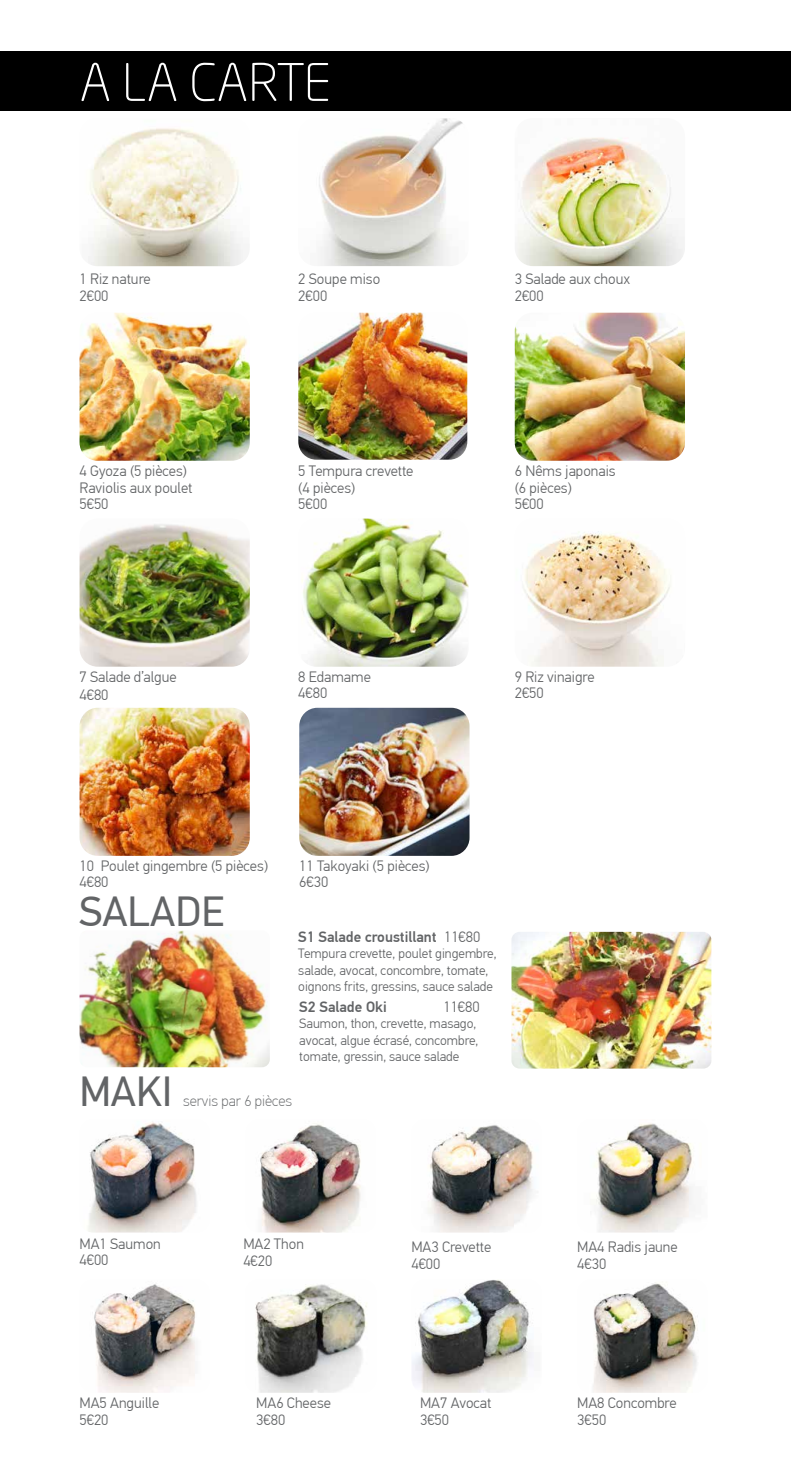
<style>
.page{position:relative;width:791px;height:1472px;background:#fff}
.page>*{position:absolute;margin:0;border:0;box-sizing:border-box;transform-origin:0 0}
.t1{font:300 51px "Neo Sans Std";color:#fff}
.t2{font:42px "PF Din Text Pro";color:#626466}
.t3{font:300 15px/16.5px "PF Din Text Pro";color:#626466}
.t4{font:500 15px "PF Din Text Pro";color:#626466}
.t5{font:100 15px "PF Din Text Pro";color:#626466}
.t6{font:300 13.5px/16.5px "PF Din Text Pro";color:#626466}
.s1{font-weight:300}
</style>
<div class="page">
<div style="left:1px;top:51px;width:790px;height:59px;background:#000"></div>
<img style="left:80px;top:313px;width:170px;height:148px">
<img style="left:80px;top:524px;width:170px;height:142px">
<img style="left:301px;top:518px;width:167px;height:148px">
<img style="left:298px;top:313px;width:169px;height:146px">
<img style="left:515px;top:313px;width:170px;height:148px">
<img style="left:319px;top:118px;width:144px;height:148px">
<img style="left:516px;top:137px;width:169px;height:129px">
<img style="left:523px;top:531px;width:148px;height:135px">
<img style="left:88px;top:128px;width:155px;height:138px">
<img style="left:88px;top:1122px;width:109px;height:110px">
<img style="left:260px;top:1123px;width:101px;height:109px">
<img style="left:593px;top:1282px;width:105px;height:110px">
<img style="left:412px;top:1280px;width:122px;height:112px">
<img style="left:94px;top:1284px;width:101px;height:108px">
<img style="left:428px;top:1125px;width:105px;height:107px">
<img style="left:255px;top:1284px;width:112px;height:108px">
<img style="left:511px;top:931px;width:200px;height:137px">
<img style="left:80px;top:930px;width:190px;height:137px">
<img style="left:80px;top:707px;width:170px;height:148px">
<img style="left:299px;top:707px;width:170px;height:148px">
<img style="left:594px;top:1123px;width:98px;height:109px">
<h1 class="t1" style="left:80px;top:52px;width:253px">A LA CARTE</h1>
<p class="t3" style="left:80px;top:271px;width:73px">1 Riz nature<br>2€00</p>
<p class="t3" style="left:80px;top:463px;width:114px">4 Gyoza (5 pièces)<br>Raviolis aux poulet<br>5€50</p>
<p class="t3" style="left:298px;top:271px;width:83px">2 Soupe miso<br>2€00</p>
<p class="t3" style="left:515px;top:271px;width:117px">3 Salade aux choux<br>2€00</p>
<p class="t3" style="left:298px;top:463px;width:117px">5 Tempura crevette (4 pièces)<br>5€00</p>
<p class="t3" style="left:515px;top:463px;width:102px">6 Nêms japonais (6 pièces)<br>5€00</p>
<p class="t3" style="left:80px;top:667px;width:99px;line-height:18px">7 Salade d’algue<br>4€80</p>
<p class="t3" style="left:298px;top:668px;width:74px">8 Edamame<br>4€80</p>
<p class="t3" style="left:515px;top:668px;width:81px">9 Riz vinaigre<br>2€50</p>
<p class="t3" style="left:80px;top:857px;width:190px">10 Poulet gingembre (5 pièces)<br>4€80</p>
<h2 class="t2" style="left:80px;top:886px;width:146px">SALADE</h2>
<p class="t3" style="left:299px;top:857px;width:132px">11 Takoyaki (5 pièces)<br>6€30</p>
<p class="t4" style="left:298px;top:927px;width:184px">S1 Salade croustillant <span class="s1">11€80</span></p>
<p class="t6" style="left:298px;top:945px;width:200px">Tempura crevette, poulet gingembre, salade, avocat, concombre, tomate, oignons frits, gressins, sauce salade</p>
<p class="t4" style="left:299px;top:997px;width:89px">S2 Salade Oki</p>
<p class="t3" style="left:443px;top:998px;width:38px">11€80</p>
<p class="t6" style="left:299px;top:1015px;width:181px">Saumon, thon, crevette, masago, avocat, algue écrasé, concombre, tomate, gressin, sauce salade</p>
<h2 class="t2" style="left:80px;top:1066px;width:94px">MAKI</h2>
<p class="t5" style="left:183px;top:1091px;width:111px">servis par 6 pièces</p>
<p class="t3" style="left:80px;top:1235px;width:83px">MA1 Saumon<br>4€00</p>
<p class="t3" style="left:411px;top:1238px;width:81px">MA3 Crevette<br>4€00</p>
<p class="t3" style="left:243px;top:1235px;width:62px">MA2 Thon<br>4€20</p>
<p class="t3" style="left:577px;top:1238px;width:102px">MA4 Radis jaune<br>4€30</p>
<p class="t3" style="left:80px;top:1394px;width:81px">MA5 Anguille<br>5€20</p>
<p class="t3" style="left:256px;top:1394px;width:76px">MA6 Cheese<br>3€80</p>
<p class="t3" style="left:420px;top:1394px;width:73px">MA7 Avocat<br>3€50</p>
<p class="t3" style="left:577px;top:1394px;width:101px">MA8 Concombre<br>3€50</p>
</div>
